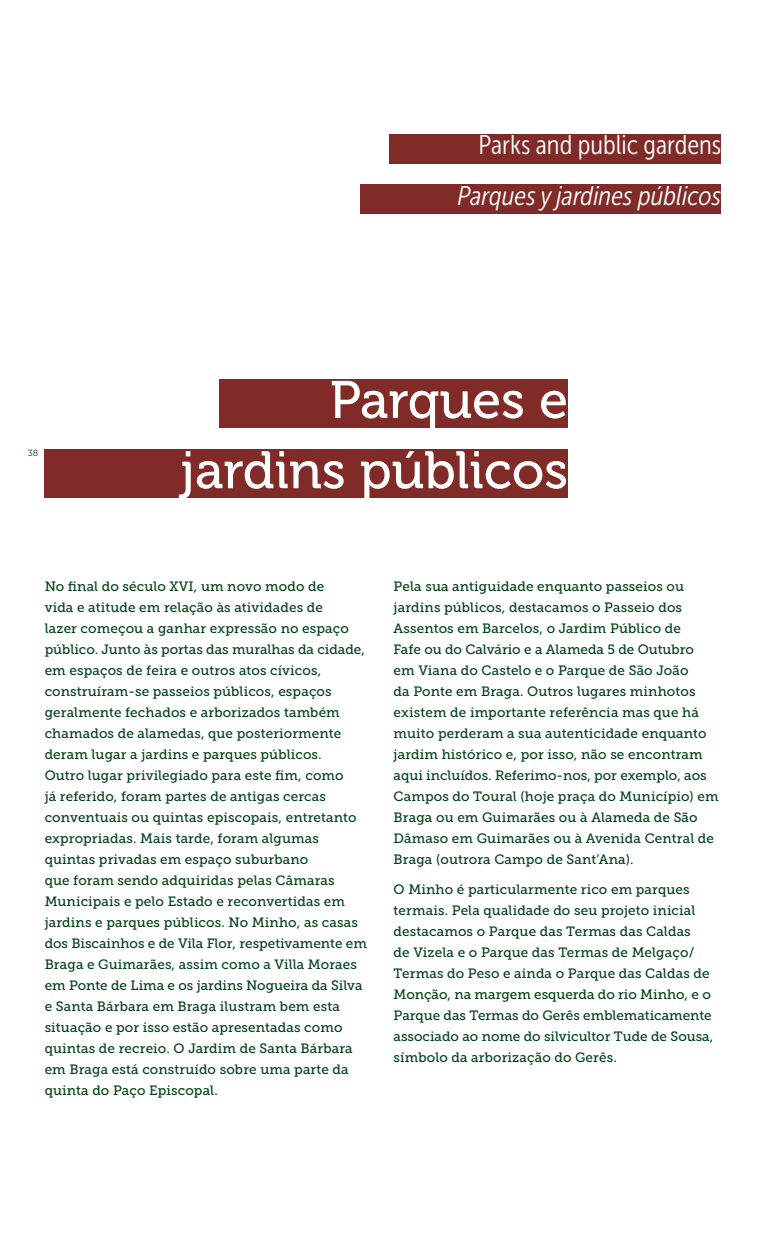
<style>
.page{position:relative;width:766px;height:1238px;background:#fff}
.page>*{position:absolute;margin:0;border:0;box-sizing:border-box;transform-origin:0 0}
.t1{font:52.5px "Museo 500";color:#fff}
.t2{font:italic 27px "Museo Sans Cond 300";color:#fff}
.t3{font:27px "Museo Sans Cond 300";color:#fff}
.t4{font:13.5px/21px "Museo Slab 500";letter-spacing:.01em;color:#004017}
.t5{font:9px "Museo Slab 300";color:#004017}
</style>
<div class="page">
<div style="left:389px;top:134px;width:332px;height:30px;background:#812b29"></div>
<div style="left:360px;top:184px;width:361px;height:30px;background:#812b29"></div>
<div style="left:45px;top:449px;width:523px;height:48px;background:#812b29"></div>
<div style="left:219px;top:378px;width:349px;height:49px;background:#812b29"></div>
<h2 class="t3" style="left:478px;top:130px;width:244px">Parks and public gardens</h2>
<h2 class="t2" style="left:457px;top:181px;width:265px">Parques y jardines públicos</h2>
<p class="t5" style="left:28px;top:447px;width:12px">38</p>
<h1 class="t1" style="left:330px;top:371px;width:240px">Parques e</h1>
<h1 class="t1" style="left:180px;top:441px;width:389px">jardins públicos</h1>
<p class="t4" style="left:45px;top:575px;width:323px">No final do século XVI, um novo modo de<br>vida e atitude em relação às atividades de<br>lazer começou a ganhar expressão no espaço público. Junto às portas das muralhas da cidade, em espaços de feira e outros atos cívicos, construíram-se passeios públicos, espaços geralmente fechados e arborizados também chamados de alamedas, que posteriormente deram lugar a jardins e parques públicos.<br>Outro lugar privilegiado para este fim, como<br>já referido, foram partes de antigas cercas conventuais ou quintas episcopais, entretanto expropriadas. Mais tarde, foram algumas quintas privadas em espaço suburbano<br>que foram sendo adquiridas pelas Câmaras Municipais e pelo Estado e reconvertidas em jardins e parques públicos. No Minho, as casas dos Biscainhos e de Vila Flor, respetivamente em Braga e Guimarães, assim como a Villa Moraes em Ponte de Lima e os jardins Nogueira da Silva e Santa Bárbara em Braga ilustram bem esta situação e por isso estão apresentadas como quintas de recreio. O Jardim de Santa Bárbara em Braga está construído sobre uma parte da quinta do Paço Episcopal.</p>
<p class="t4" style="left:393px;top:576px;width:326px">Pela sua antiguidade enquanto passeios ou jardins públicos, destacamos o Passeio dos Assentos em Barcelos, o Jardim Público de<br>Fafe ou do Calvário e a Alameda 5 de Outubro<br>em Viana do Castelo e o Parque de São João<br>da Ponte em Braga. Outros lugares minhotos existem de importante referência mas que há muito perderam a sua autenticidade enquanto jardim histórico e, por isso, não se encontram aqui incluídos. Referimo-nos, por exemplo, aos Campos do Toural (hoje praça do Município) em Braga ou em Guimarães ou à Alameda de São Dâmaso em Guimarães ou à Avenida Central de Braga (outrora Campo de Sant’Ana).</p>
<p class="t4" style="left:393px;top:878px;width:321px">O Minho é particularmente rico em parques termais. Pela qualidade do seu projeto inicial destacamos o Parque das Termas das Caldas<br>de Vizela e o Parque das Termas de Melgaço/ Termas do Peso e ainda o Parque das Caldas de Monção, na margem esquerda do rio Minho, e o Parque das Termas do Gerês emblematicamente associado ao nome do silvicultor Tude de Sousa, símbolo da arborização do Gerês.</p>
</div>
